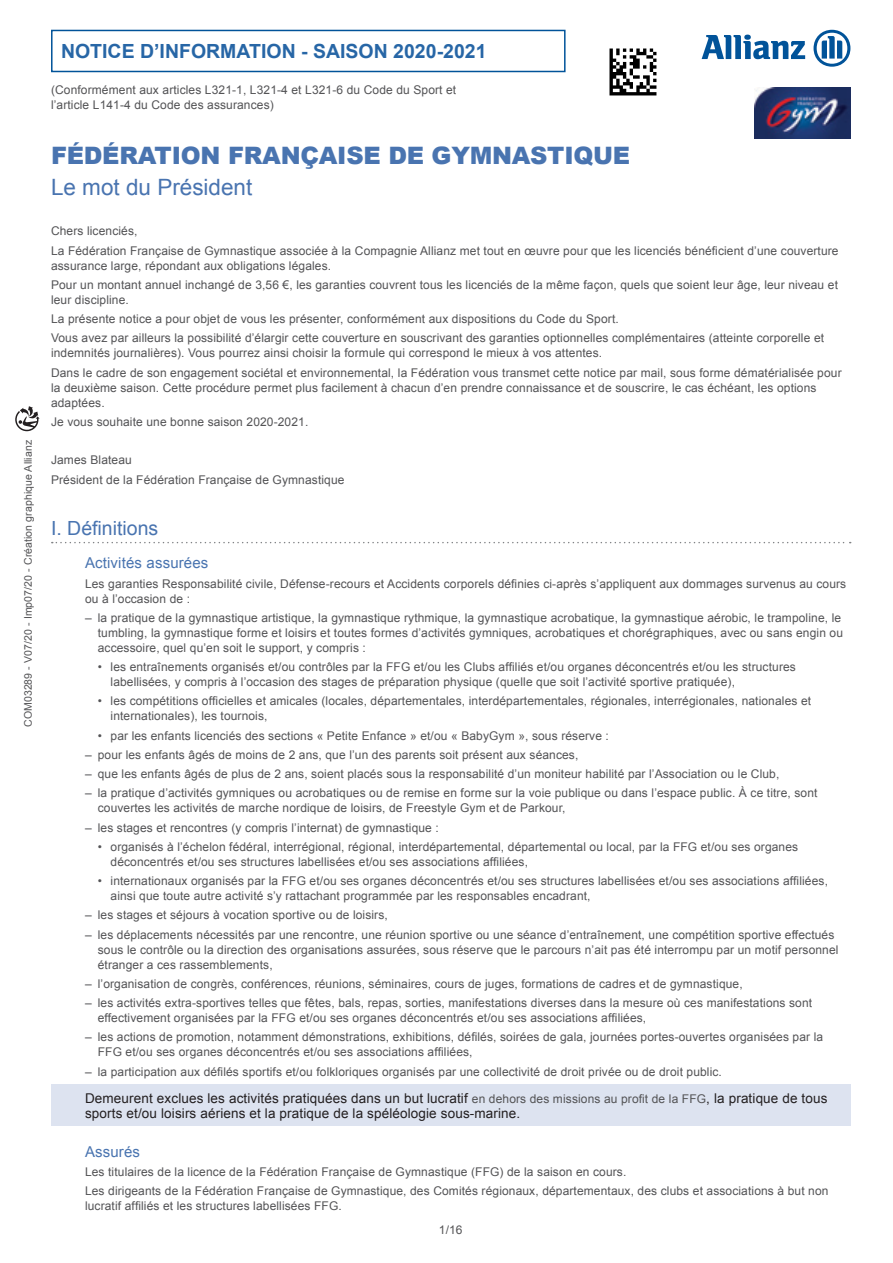
<style>
.page{position:relative;width:893px;height:1263px;background:#fff}
.page>*{position:absolute;margin:0;border:0;box-sizing:border-box;transform-origin:0 0}
.Nom_du_produit_Descr{font:900 24px "Arial";letter-spacing:-.01em;color:#4974b0}
.Descriptif{font:22.5px "Arial";color:#4974b0}
.t1{font:700 19.5px "Arial";color:#2766a6}
.t2{font:19.5px "Arial";color:#4974b0}
.Titre_a__sans_num{font:15px "Arial";letter-spacing:.01em;color:#4974b0}
.Exclus_-_Texte{font:13.5px/15px "Arial";letter-spacing:.01em;color:#231f20}
.Chapitre_-_texte_int{font:12px/15px "Arial";letter-spacing:.01em;color:#535355}
.Texte{font:12px/15px "Arial";letter-spacing:.01em;color:#535355}
.t3{font:10.5px "Arial";letter-spacing:.01em;color:#535355}
.s1{font-size:12px;color:#535355}
</style>
<div class="page">
<svg style="left:609px;top:48px;width:48px;height:48px"></svg>
<svg style="left:702px;top:35px;width:103px;height:24px"></svg>
<svg style="left:813px;top:30px;width:37px;height:37px"></svg>
<svg style="left:15px;top:406px;width:25px;height:25px"></svg>
<div style="left:51px;top:30px;width:515px;height:42px;border:2px solid #015399"></div>
<img style="left:754px;top:88px;width:96px;height:51px">
<svg style="left:52px;top:542px;width:799px;height:1px"></svg>
<div style="left:51px;top:1084px;width:799px;height:42px;background:#dde3f0"></div>
<p class="t3" style="left:21px;top:727px;width:289px;rotate:-90deg">COM03289 - V07/20 - Imp07/20 - Création graphique Allianz</p>
<h3 class="t1" style="left:61px;top:38px;width:427px">NOTICE D’INFORMATION - SAISON 2020-2021</h3>
<p class="Chapitre_-_texte_int" style="left:51px;top:82px;width:407px">(Conformément aux articles L321-1, L321-4 et L321-6 du Code du Sport et l’article L141-4 du Code des assurances)</p>
<p class="Nom_du_produit_Descr" style="left:51px;top:138px;width:581px">FÉDÉRATION FRANÇAISE DE GYMNASTIQUE</p>
<p class="Descriptif" style="left:51px;top:172px;width:203px">Le mot du Président</p>
<p class="Chapitre_-_texte_int" style="left:51px;top:224px;width:88px">Chers licenciés,</p>
<p class="Chapitre_-_texte_int" style="left:51px;top:243px;width:789px">La Fédération Française de Gymnastique associée à la Compagnie Allianz met tout en œuvre pour que les licenciés bénéficient d’une couverture assurance large, répondant aux obligations légales.</p>
<p class="Chapitre_-_texte_int" style="left:51px;top:277px;width:788px">Pour un montant annuel inchangé de 3,56 €, les garanties couvrent tous les licenciés de la même façon, quels que soient leur âge, leur niveau et leur discipline.</p>
<p class="Chapitre_-_texte_int" style="left:51px;top:312px;width:569px">La présente notice a pour objet de vous les présenter, conformément aux dispositions du Code du Sport.</p>
<p class="Chapitre_-_texte_int" style="left:51px;top:331px;width:775px">Vous avez par ailleurs la possibilité d’élargir cette couverture en souscrivant des garanties optionnelles complémentaires (atteinte corporelle et indemnités journalières). Vous pourrez ainsi choisir la formule qui correspond le mieux à vos attentes.</p>
<p class="Chapitre_-_texte_int" style="left:51px;top:365px;width:792px">Dans le cadre de son engagement sociétal et environnemental, la Fédération vous transmet cette notice par mail, sous forme dématérialisée pour la deuxième saison. Cette procédure permet plus facilement à chacun d’en prendre connaissance et de souscrire, le cas échéant, les options adaptées.</p>
<p class="Chapitre_-_texte_int" style="left:51px;top:414px;width:259px">Je vous souhaite une bonne saison 2020-2021.</p>
<p class="Chapitre_-_texte_int" style="left:51px;top:453px;width:82px">James Blateau</p>
<p class="Chapitre_-_texte_int" style="left:51px;top:472px;width:295px">Président de la Fédération Française de Gymnastique</p>
<p class="t2" style="left:51px;top:516px;width:109px">I. Définitions</p>
<p class="Titre_a__sans_num" style="left:85px;top:553px;width:125px">Activités assurées</p>
<p class="Texte" style="left:85px;top:576px;width:763px">Les garanties Responsabilité civile, Défense-recours et Accidents corporels définies ci-après s’appliquent aux dommages survenus au cours ou à l’occasion de :</p>
<p class="Chapitre_-_texte_int" style="left:98px;top:610px;width:747px;text-indent:-13px">– la pratique de la gymnastique artistique, la gymnastique rythmique, la gymnastique acrobatique, la gymnastique aérobic, le trampoline, le tumbling, la gymnastique forme et loisirs et toutes formes d’activités gymniques, acrobatiques et chorégraphiques, avec ou sans engin ou accessoire, quel qu’en soit le support, y compris :</p>
<p class="Chapitre_-_texte_int" style="left:111px;top:659px;width:687px;text-indent:-13px">• les entraînements organisés et/ou contrôles par la FFG et/ou les Clubs affiliés et/ou organes déconcentrés et/ou les structures labellisées, y compris à l’occasion des stages de préparation physique (quelle que soit l’activité sportive pratiquée),</p>
<p class="Chapitre_-_texte_int" style="left:111px;top:694px;width:702px;text-indent:-13px">• les compétitions officielles et amicales (locales, départementales, interdépartementales, régionales, interrégionales, nationales et internationales), les tournois,</p>
<p class="Chapitre_-_texte_int" style="left:98px;top:728px;width:513px">• par les enfants licenciés des sections « Petite Enfance » et/ou « BabyGym », sous réserve :</p>
<p class="Chapitre_-_texte_int" style="left:85px;top:747px;width:495px">– pour les enfants âgés de moins de 2 ans, que l’un des parents soit présent aux séances,</p>
<p class="Chapitre_-_texte_int" style="left:85px;top:766px;width:696px">– que les enfants âgés de plus de 2 ans, soient placés sous la responsabilité d’un moniteur habilité par l’Association ou le Club,</p>
<p class="Chapitre_-_texte_int" style="left:98px;top:786px;width:721px;text-indent:-13px">– la pratique d’activités gymniques ou acrobatiques ou de remise en forme sur la voie publique ou dans l’espace public. À ce titre, sont couvertes les activités de marche nordique de loisirs, de Freestyle Gym et de Parkour,</p>
<p class="Chapitre_-_texte_int" style="left:85px;top:820px;width:355px">– les stages et rencontres (y compris l’internat) de gymnastique :</p>
<p class="Chapitre_-_texte_int" style="left:111px;top:839px;width:689px;text-indent:-13px">• organisés à l’échelon fédéral, interrégional, régional, interdépartemental, départemental ou local, par la FFG et/ou ses organes déconcentrés et/ou ses structures labellisées et/ou ses associations affiliées,</p>
<p class="Chapitre_-_texte_int" style="left:111px;top:873px;width:719px;text-indent:-13px">• internationaux organisés par la FFG et/ou ses organes déconcentrés et/ou ses structures labellisées et/ou ses associations affiliées, ainsi que toute autre activité s’y rattachant programmée par les responsables encadrant,</p>
<p class="Chapitre_-_texte_int" style="left:85px;top:908px;width:304px">– les stages et séjours à vocation sportive ou de loisirs,</p>
<p class="Chapitre_-_texte_int" style="left:98px;top:927px;width:742px;text-indent:-13px">– les déplacements nécessités par une rencontre, une réunion sportive ou une séance d’entraînement, une compétition sportive effectués sous le contrôle ou la direction des organisations assurées, sous réserve que le parcours n’ait pas été interrompu par un motif personnel étranger a ces rassemblements,</p>
<p class="Chapitre_-_texte_int" style="left:85px;top:976px;width:659px">– l’organisation de congrès, conférences, réunions, séminaires, cours de juges, formations de cadres et de gymnastique,</p>
<p class="Chapitre_-_texte_int" style="left:98px;top:995px;width:716px;text-indent:-13px">– les activités extra-sportives telles que fêtes, bals, repas, sorties, manifestations diverses dans la mesure où ces manifestations sont effectivement organisées par la FFG et/ou ses organes déconcentrés et/ou ses associations affiliées,</p>
<p class="Chapitre_-_texte_int" style="left:98px;top:1030px;width:727px;text-indent:-13px">– les actions de promotion, notamment démonstrations, exhibitions, défilés, soirées de gala, journées portes-ouvertes organisées par la<br>FFG et/ou ses organes déconcentrés et/ou ses associations affiliées,</p>
<p class="Chapitre_-_texte_int" style="left:85px;top:1064px;width:638px">– la participation aux défilés sportifs et/ou folkloriques organisés par une collectivité de droit privée ou de droit public.</p>
<p class="Exclus_-_Texte" style="left:85px;top:1090px;width:744px">Demeurent exclues les activités pratiquées dans un but lucratif <span class="s1">en dehors des missions au profit de la FFG</span>, la pratique de tous sports et/ou loisirs aériens et la pratique de la spéléologie sous-marine.</p>
<p class="Titre_a__sans_num" style="left:85px;top:1142px;width:57px">Assurés</p>
<p class="Texte" style="left:85px;top:1164px;width:543px">Les titulaires de la licence de la Fédération Française de Gymnastique (FFG) de la saison en cours.</p>
<p class="Texte" style="left:85px;top:1184px;width:745px">Les dirigeants de la Fédération Française de Gymnastique, des Comités régionaux, départementaux, des clubs et associations à but non lucratif affiliés et les structures labellisées FFG.</p>
<p class="Chapitre_-_texte_int" style="left:439px;top:1222px;width:25px">1/16</p>
</div>
